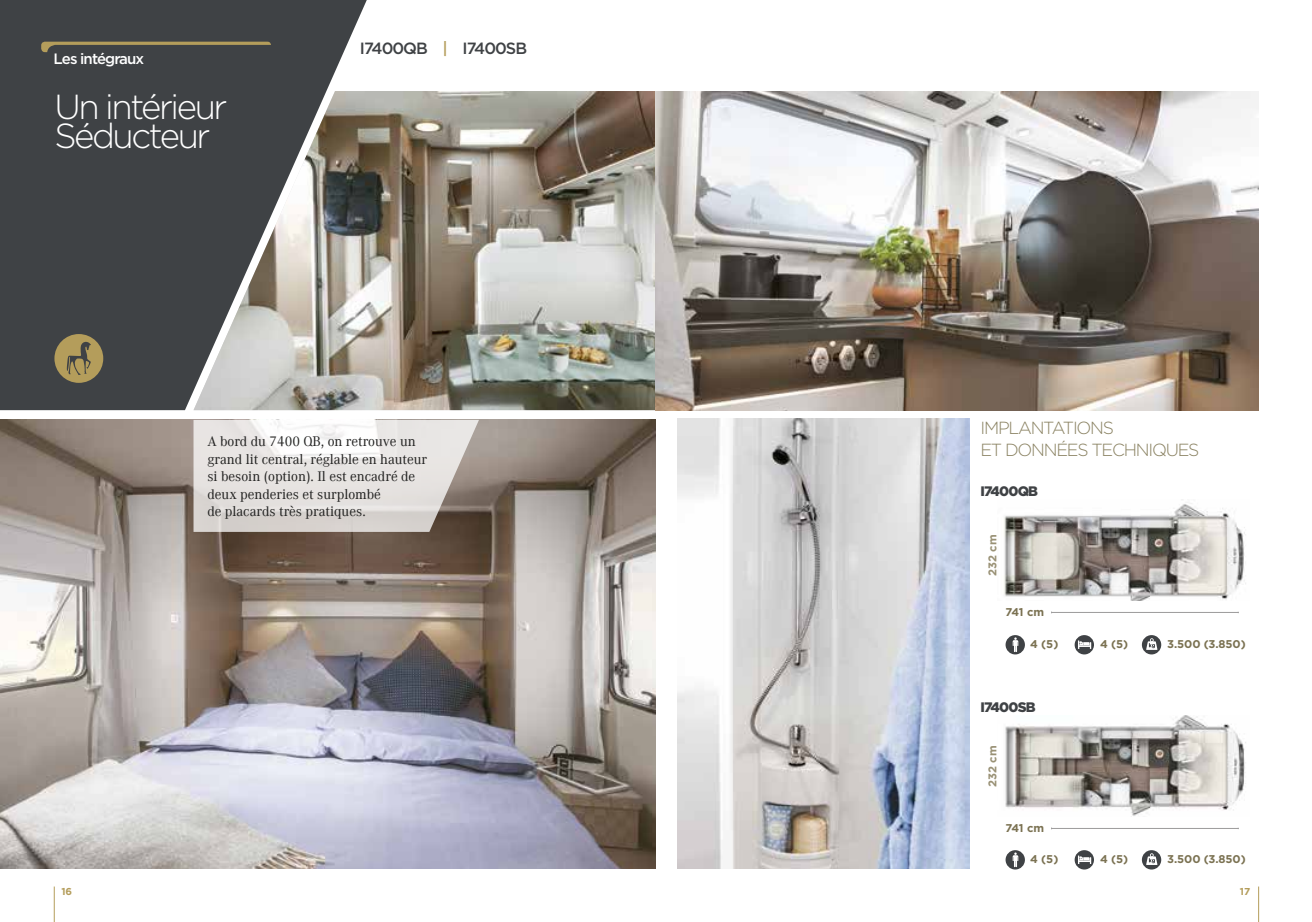
<style>
.page{position:relative;width:1312px;height:922px;background:#fff}
.page>*{position:absolute;margin:0;border:0;box-sizing:border-box;transform-origin:0 0}
.t1{font:300 34.75px/29px "Gotham";letter-spacing:-.07em;color:#fff}
.t2{font:300 17.5px/22.5px "Gotham";letter-spacing:-.07em;color:#8a8262}
.t3{font:500 16.25px "Gotham";letter-spacing:-.06em;color:#3f4245}
.t4{font:500 15px "Gotham";letter-spacing:-.06em;color:#fff}
.t5{font:13.75px/17.5px "Corporate ABQ";color:#222221}
.t6{font:900 13.75px "Gotham";letter-spacing:-.06em;color:#3f4245}
.t7{font:700 11.25px "Gotham";letter-spacing:-.01em;color:#7b7252}
.t8{font:700 11.25px "Gotham";color:#999175}
.t9{font:700 10px "Gotham";color:#b49d5b}
.s1{color:#b49d5b}
</style>
<div class="page">
<div style="left:0;top:0;width:367px;height:410px;background:#3f4245"></div>
<img style="left:193px;top:91px;width:463px;height:319px">
<svg style="left:54px;top:334px;width:49px;height:49px;background:#8d7e53"></svg>
<img style="left:656px;top:91px;width:602px;height:319px">
<svg style="left:41px;top:42px;width:230px;height:10px;background:#635e4b"></svg>
<img style="left:1004px;top:499px;width:242px;height:101px">
<img style="left:1005px;top:715px;width:241px;height:101px">
<hr style="left:1051px;top:612px;width:186px;height:1px;background:#9c9b9b">
<hr style="left:1051px;top:828px;width:186px;height:1px;background:#9c9b9b">
<div style="left:1005px;top:635px;width:19px;height:19px;background:#3f4245;border-radius:50%"></div>
<svg style="left:1012px;top:637px;width:6px;height:15px"></svg>
<svg style="left:1005px;top:849px;width:19px;height:20px"></svg>
<svg style="left:1012px;top:852px;width:6px;height:14px"></svg>
<svg style="left:1074px;top:635px;width:19px;height:19px"></svg>
<svg style="left:1077px;top:640px;width:13px;height:8px"></svg>
<svg style="left:1074px;top:849px;width:19px;height:20px"></svg>
<svg style="left:1077px;top:855px;width:13px;height:8px"></svg>
<svg style="left:1141px;top:635px;width:19px;height:19px"></svg>
<svg style="left:1145px;top:638px;width:12px;height:11px"></svg>
<svg style="left:1141px;top:849px;width:19px;height:20px"></svg>
<svg style="left:1145px;top:853px;width:12px;height:11px"></svg>
<img style="left:0;top:420px;width:656px;height:448px">
<svg style="left:193px;top:420px;width:286px;height:111px;background:#ddd9d6"></svg>
<img style="left:677px;top:418px;width:292px;height:450px">
<hr style="left:54px;top:886px;width:1px;height:35px;background:#b49d5b">
<hr style="left:1257px;top:886px;width:1px;height:35px;background:#b49d5b">
<p class="t4" style="left:54px;top:49px;width:92px">Les intégraux</p>
<h1 class="t1" style="left:54px;top:91px;width:174px">Un intérieur<br>Séducteur</h1>
<p class="t3" style="left:360px;top:37px;width:169px">I7400QB <span class="s1">|</span> I7400SB</p>
<p class="t5" style="left:207px;top:432px;width:221px">A bord du 7400 QB, on retrouve un grand lit central, réglable en hauteur si besoin (option). Il est encadré de deux penderies et surplombé<br>de placards très pratiques.</p>
<p class="t2" style="left:980px;top:416px;width:220px">IMPLANTATIONS<br>ET DONNÉES TECHNIQUES</p>
<p class="t6" style="left:980px;top:482px;width:59px">I7400QB</p>
<p class="t8" style="left:984px;top:576px;width:43px;rotate:-90deg">232 cm</p>
<p class="t7" style="left:1005px;top:604px;width:40px">741 cm</p>
<p class="t7" style="left:1029px;top:636px;width:30px">4 (5)</p>
<p class="t6" style="left:980px;top:697px;width:57px">I7400SB</p>
<p class="t8" style="left:984px;top:786px;width:43px;rotate:-90deg">232 cm</p>
<p class="t7" style="left:1005px;top:820px;width:40px">741 cm</p>
<p class="t7" style="left:1029px;top:851px;width:30px">4 (5)</p>
<p class="t7" style="left:1099px;top:636px;width:30px">4 (5)</p>
<p class="t7" style="left:1166px;top:636px;width:80px">3.500 (3.850)</p>
<p class="t7" style="left:1099px;top:851px;width:30px">4 (5)</p>
<p class="t7" style="left:1166px;top:851px;width:80px">3.500 (3.850)</p>
<p class="t9" style="left:61px;top:884px;width:12px">16</p>
<p class="t9" style="left:1239px;top:884px;width:12px">17</p>
</div>
